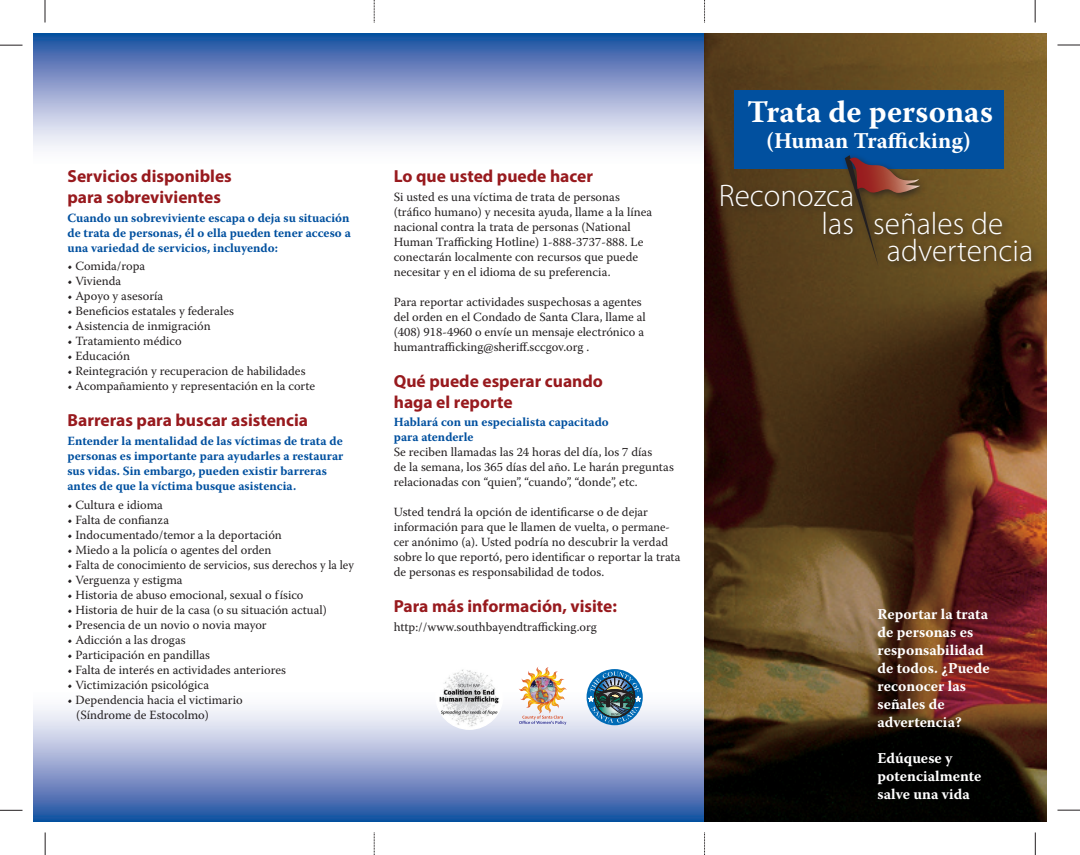
<style>
.page{position:relative;width:1080px;height:855px;background:#fff}
.page>*{position:absolute;margin:0;border:0;box-sizing:border-box;transform-origin:0 0}
.t1{font:300 31.25px/27.4px "Myriad Pro";color:#fff;text-align:right}
.t2{font:700 31.25px "Warnock Pro";letter-spacing:.005em;color:#fff}
.t3{font:700 22.5px "Warnock Pro";color:#fff}
.t4{font:700 17.5px/21px "Myriad Pro";color:#981a1e}
.t5{font:700 15px/18px "Warnock Pro";color:#fff}
.t6{font:12.5px/15px "Warnock Pro";color:#231f20}
.t7{font:700 12.5px/15px "Warnock Pro";color:#01509f}
</style>
<div class="page">
<svg style="left:34px;top:34px;width:670px;height:114px;background:#93a5d0"></svg>
<svg style="left:34px;top:687px;width:670px;height:134px"></svg>
<img style="left:704px;top:34px;width:342px;height:787px">
<div style="left:734px;top:90px;width:270px;height:79px;background:#01509f"></div>
<svg style="left:587px;top:669px;width:56px;height:56px"></svg>
<svg style="left:588px;top:671px;width:53px;height:52px;background:#507c96"></svg>
<img style="left:519px;top:667px;width:48px;height:58px">
<svg style="left:45px;top:0;width:1px;height:22px"></svg>
<svg style="left:1035px;top:0;width:1px;height:22px"></svg>
<svg style="left:45px;top:832px;width:1px;height:23px"></svg>
<svg style="left:1035px;top:832px;width:1px;height:23px"></svg>
<svg style="left:374px;top:832px;width:1px;height:23px"></svg>
<svg style="left:704px;top:832px;width:1px;height:23px"></svg>
<svg style="left:374px;top:0;width:1px;height:22px"></svg>
<svg style="left:704px;top:0;width:1px;height:22px"></svg>
<svg style="left:1058px;top:45px;width:22px;height:1px"></svg>
<svg style="left:1058px;top:810px;width:22px;height:1px"></svg>
<svg style="left:0;top:45px;width:22px;height:1px"></svg>
<svg style="left:0;top:810px;width:22px;height:1px"></svg>
<div style="left:718px;top:152px;width:322px;height:122px;background:#231f20;opacity:.75"></div>
<svg style="left:845px;top:155px;width:75px;height:111px;background:#5c452f"></svg>
<div style="left:435px;top:662px;width:68px;height:68px;border:1px solid #fff;border-radius:50%"></div>
<img style="left:438px;top:665px;width:62px;height:63px">
<h3 class="t4" style="left:68px;top:165px;width:166px">Servicios disponibles para sobrevivientes</h3>
<p class="t7" style="left:68px;top:210px;width:285px;text-align:justify">Cuando un sobreviviente escapa o deja su situación de trata de personas, él o ella pueden tener acceso a una variedad de servicios, incluyendo:</p>
<p class="t6" style="left:68px;top:259px;width:79px">• Comida/ropa</p>
<p class="t6" style="left:68px;top:274px;width:55px">• Vivienda</p>
<p class="t6" style="left:68px;top:289px;width:97px">• Apoyo y asesoría</p>
<p class="t6" style="left:68px;top:304px;width:168px">• Beneficios estatales y federales</p>
<p class="t6" style="left:68px;top:319px;width:145px">• Asistencia de inmigración</p>
<p class="t6" style="left:68px;top:334px;width:116px">• Tratamiento médico</p>
<p class="t6" style="left:68px;top:349px;width:64px">• Educación</p>
<p class="t6" style="left:68px;top:364px;width:240px">• Reintegración y recuperacion de habilidades</p>
<p class="t6" style="left:68px;top:379px;width:249px">• Acompañamiento y representación en la corte</p>
<h3 class="t4" style="left:68px;top:409px;width:242px">Barreras para buscar asistencia</h3>
<p class="t7" style="left:68px;top:433px;width:277px">Entender la mentalidad de las víctimas de trata de personas es importante para ayudarles a restaurar sus vidas. Sin embargo, pueden existir barreras antes de que la víctima busque asistencia.</p>
<p class="t6" style="left:68px;top:497px;width:97px">• Cultura e idioma</p>
<p class="t6" style="left:68px;top:512px;width:103px">• Falta de confianza</p>
<p class="t6" style="left:68px;top:527px;width:216px">• Indocumentado/temor a la deportación</p>
<p class="t6" style="left:68px;top:542px;width:205px">• Miedo a la policía o agentes del orden</p>
<p class="t6" style="left:68px;top:557px;width:288px">• Falta de conocimiento de servicios, sus derechos y la ley</p>
<p class="t6" style="left:68px;top:572px;width:117px">• Verguenza y estigma</p>
<p class="t6" style="left:68px;top:587px;width:238px">• Historia de abuso emocional, sexual o físico</p>
<p class="t6" style="left:68px;top:602px;width:261px">• Historia de huir de la casa (o su situación actual)</p>
<p class="t6" style="left:68px;top:617px;width:201px">• Presencia de un novio o novia mayor</p>
<p class="t6" style="left:68px;top:632px;width:120px">• Adicción a las drogas</p>
<p class="t6" style="left:68px;top:647px;width:144px">• Participación en pandillas</p>
<p class="t6" style="left:68px;top:662px;width:220px">• Falta de interés en actividades anteriores</p>
<p class="t6" style="left:68px;top:677px;width:143px">• Victimización psicológica</p>
<p class="t6" style="left:76px;top:692px;width:168px;text-indent:-9px">• Dependencia hacia el victimario (Síndrome de Estocolmo)</p>
<h3 class="t4" style="left:394px;top:165px;width:201px">Lo que usted puede hacer</h3>
<p class="t6" style="left:394px;top:189px;width:260px">Si usted es una víctima de trata de personas (tráfico humano) y necesita ayuda, llame a la línea nacional contra la trata de personas (National Human Trafficking Hotline) 1-888-3737-888. Le conectarán localmente con recursos que puede necesitar y en el idioma de su preferencia.</p>
<p class="t6" style="left:394px;top:294px;width:254px">Para reportar actividades suspechosas a agentes del orden en el Condado de Santa Clara, llame al (408) 918-4960 o envíe un mensaje electrónico a humantrafficking@sheriff.sccgov.org .</p>
<h3 class="t4" style="left:394px;top:370px;width:211px">Qué puede esperar cuando haga el reporte</h3>
<p class="t7" style="left:394px;top:415px;width:217px">Hablará con un especialista capacitado para atenderle</p>
<p class="t6" style="left:394px;top:445px;width:282px">Se reciben llamadas las 24 horas del día, los 7 días<br>de la semana, los 365 días del año. Le harán preguntas relacionadas con “quien”, “cuando”, “donde”, etc.</p>
<p class="t6" style="left:394px;top:505px;width:288px">Usted tendrá la opción de identificarse o de dejar información para que le llamen de vuelta, o permane&shy;cer anónimo (a). Usted podría no descubrir la verdad sobre lo que reportó, pero identificar o reportar la trata de personas es responsabilidad de todos.</p>
<h3 class="t4" style="left:394px;top:595px;width:225px">Para más información, visite:</h3>
<p class="t6" style="left:394px;top:619px;width:205px">http://www.southbayendtrafficking.org</p>
<h1 class="t2" style="left:747px;top:93px;width:247px">Trata de personas</h1>
<h2 class="t3" style="left:766px;top:127px;width:206px">(Human Trafficking)</h2>
<h1 class="t1" style="left:719px;top:182px;width:137px">Reconozca las</h1>
<h1 class="t1" style="left:887px;top:209px;width:148px;text-align:left;text-indent:-14px">señales de advertencia</h1>
<p class="t5" style="left:878px;top:604px;width:114px">Reportar la trata de personas es responsabilidad de todos. ¿Puede reconocer las señales de advertencia?</p>
<p class="t5" style="left:878px;top:748px;width:106px">Edúquese y potencialmente salve una vida</p>
</div>
